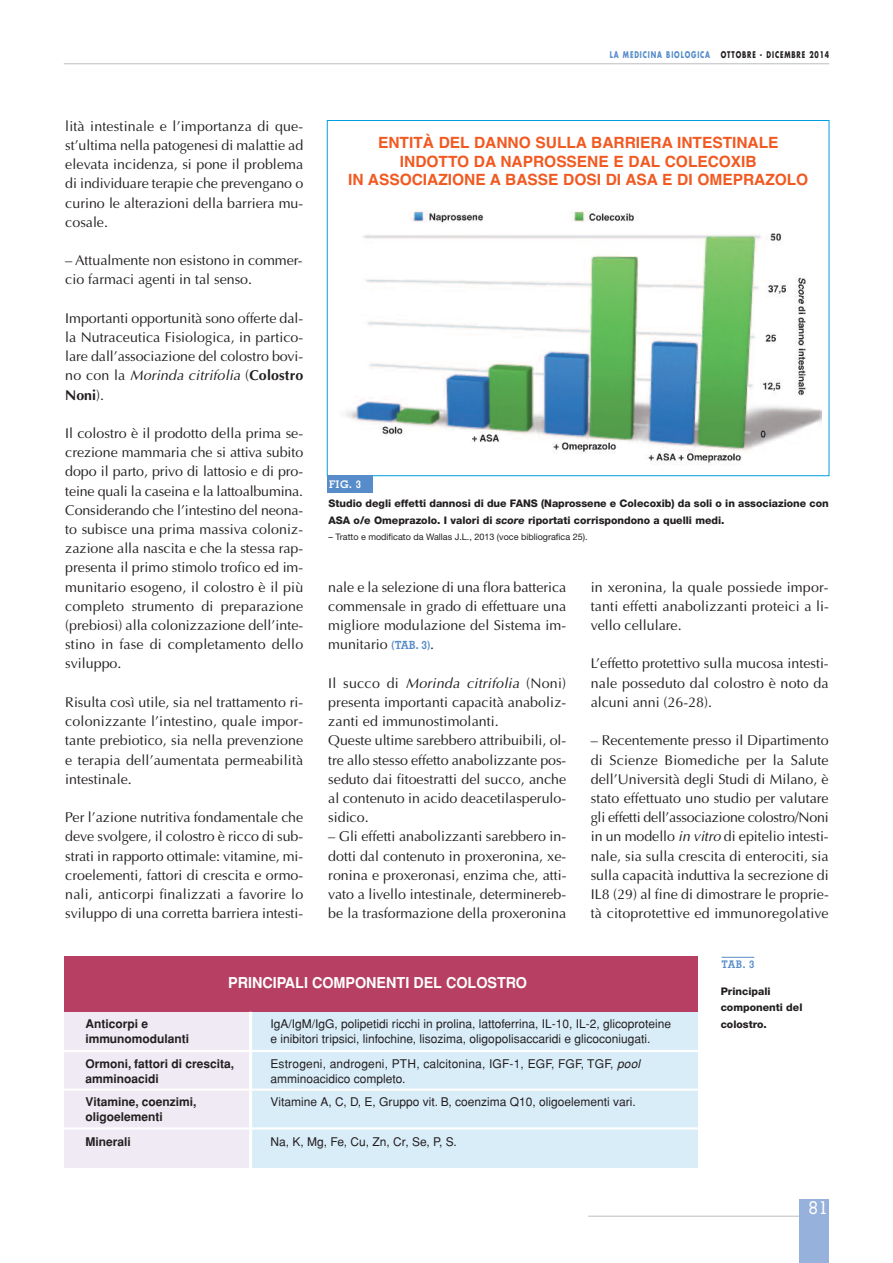
<style>
.page{position:relative;width:893px;height:1263px;background:#fff}
.page>*{position:absolute;margin:0;border:0;box-sizing:border-box;transform-origin:0 0}
.t1{font:500 18px "Memphis";color:#fff}
.t2{font:700 15.45px/18.6px "Helvetica";color:#f15921;text-align:center}
.t3{font:700 15px "Helvetica";color:#fff;scale:.96 1}
.t4{font:14.25px/19.2px "Optima";color:#231f20;text-align:justify}
.t5{font:12px/15px "Helvetica";color:#231f20}
.t6{font:700 12px/15px "Helvetica";color:#231f20}
.t7{font:800 10.5px/16.5px "Helvetica Neue";color:#231f20}
.t8{font:700 10.5px "Memphis";color:#568cc9}
.t9{font:700 10.5px "Memphis";color:#fff}
.t10{font:9px "Helvetica Neue";color:#231f20}
.t11{font:700 9px "Futura";letter-spacing:.135em;color:#231f20;scale:.7 1}
.s1{font-style:italic}
.s2{font-weight:700}
.s3{color:#568cc9}
.s4{font-family:"Memphis";font-weight:700;font-size:11.25px;color:#568cc9}
</style>
<div class="page">
<hr style="left:588px;top:1216px;width:220px;height:1px;background:#bcbdc0">
<div style="left:799px;top:1199px;width:30px;height:64px;background:#96b1dc"></div>
<hr style="left:64px;top:64px;width:765px;height:1px;background:#bcbdc0">
<div style="left:64px;top:1012px;width:633px;height:155px;background:#efeaf4"></div>
<div style="left:250px;top:1012px;width:447px;height:155px;background:#d9edf9"></div>
<div style="left:64px;top:957px;width:633px;height:55px;background:#b63f63"></div>
<hr style="left:249px;top:1012px;width:3px;height:155px;background:#fff">
<hr style="left:64px;top:1088px;width:633px;height:3px;background:#fff">
<hr style="left:64px;top:1050px;width:633px;height:2px;background:#fff">
<hr style="left:64px;top:1127px;width:633px;height:3px;background:#fff">
<hr style="left:721px;top:957px;width:33px;height:1px;background:#568cc9">
<img style="left:345px;top:211px;width:476px;height:254px">
<div style="left:327px;top:476px;width:46px;height:17px;background:#568cc9"></div>
<p class="t4" style="left:65px;top:116px;width:239px">lità intestinale e l’importanza di que&shy;st’ultima nella patogenesi di malattie ad elevata incidenza, si pone il problema di individuare terapie che prevengano o curino le alterazioni della barriera mu&shy;cosale.</p>
<p class="t4" style="left:65px;top:251px;width:239px">– Attualmente non esistono in commer&shy;cio farmaci agenti in tal senso.</p>
<p class="t4" style="left:65px;top:308px;width:239px">Importanti opportunità sono offerte dal&shy;la Nutraceutica Fisiologica, in partico&shy;lare dall’associazione del colostro bovi&shy;no con la <span class="s1">Morinda citrifolia</span> (<span class="s2">Colostro Noni</span>).</p>
<p class="t4" style="left:65px;top:423px;width:239px">Il colostro è il prodotto della prima se&shy;crezione mammaria che si attiva subito dopo il parto, privo di lattosio e di pro&shy;teine quali la caseina e la lattoalbumina.<br>Considerando che l’intestino del neona&shy;to subisce una prima massiva coloniz&shy;zazione alla nascita e che la stessa rap&shy;presenta il primo stimolo trofico ed im&shy;munitario esogeno, il colostro è il più completo strumento di preparazione (prebiosi) alla colonizzazione dell’inte&shy;stino in fase di completamento dello sviluppo.</p>
<p class="t4" style="left:65px;top:692px;width:239px">Risulta così utile, sia nel trattamento ri&shy;colonizzante l’intestino, quale impor&shy;tante prebiotico, sia nella prevenzione e terapia dell’aumentata permeabilità intestinale.</p>
<p class="t4" style="left:65px;top:807px;width:239px">Per l’azione nutritiva fondamentale che deve svolgere, il colostro è ricco di sub&shy;strati in rapporto ottimale: vitamine, mi&shy;croelementi, fattori di crescita e ormo&shy;nali, anticorpi finalizzati a favorire lo sviluppo di una corretta barriera intesti-</p>
<p class="t11" style="left:610px;top:51px;width:315px"><span class="s3">LA MEDICINA BIOLOGICA</span> OTTOBRE - DICEMBRE 2014</p>
<p class="t2" style="left:348px;top:134px;width:461px">ENTITÀ DEL DANNO SULLA BARRIERA INTESTINALE<br>INDOTTO DA NAPROSSENE E DAL COLECOXIB<br>IN ASSOCIAZIONE A BASSE DOSI DI ASA E DI OMEPRAZOLO</p>
<p class="t9" style="left:329px;top:480px;width:34px">FIG. 3</p>
<p class="t7" style="left:329px;top:496px;width:502px">Studio degli effetti dannosi di due FANS (Naprossene e Colecoxib) da soli o in associazione con<br>ASA o/e Omeprazolo. I valori di <span class="s1">score</span> riportati corrispondono a quelli medi.</p>
<p class="t10" style="left:329px;top:534px;width:261px">– Tratto e modificato da Wallas J.L., 2013 (voce bibliografica 25).</p>
<p class="t4" style="left:328px;top:577px;width:239px">nale e la selezione di una flora batterica commensale in grado di effettuare una migliore modulazione del Sistema im&shy;munitario <span class="s4">(TAB. 3)</span>.</p>
<p class="t4" style="left:328px;top:673px;width:240px;text-align:left">Il succo di <span class="s1">Morinda citrifolia</span> (Noni) presenta importanti capacità anaboliz&shy;zanti ed immunostimolanti.<br>Queste ultime sarebbero attribuibili, ol&shy;tre allo stesso effetto anabolizzante pos&shy;seduto dai fitoestratti del succo, anche al contenuto in acido deacetilasperulo&shy;sidico.</p>
<p class="t4" style="left:328px;top:827px;width:240px">– Gli effetti anabolizzanti sarebbero in&shy;dotti dal contenuto in proxeronina, xe&shy;ronina e proxeronasi, enzima che, atti&shy;vato a livello intestinale, determinereb&shy;be la trasformazione della proxeronina</p>
<p class="t4" style="left:591px;top:577px;width:240px">in xeronina, la quale possiede impor&shy;tanti effetti anabolizzanti proteici a li&shy;vello cellulare.</p>
<p class="t4" style="left:591px;top:654px;width:239px">L’effetto protettivo sulla mucosa intesti&shy;nale posseduto dal colostro è noto da alcuni anni (26-28).</p>
<p class="t4" style="left:591px;top:731px;width:240px">– Recentemente presso il Dipartimento di Scienze Biomediche per la Salute dell’Università degli Studi di Milano, è stato effettuato uno studio per valutare gli effetti dell’associazione colostro/Noni in un modello <span class="s1">in vitro</span> di epitelio intesti&shy;nale, sia sulla crescita di enterociti, sia sulla capacità induttiva la secrezione di IL8 (29) al fine di dimostrare le proprie&shy;tà citoprotettive ed immunoregolative</p>
<p class="t8" style="left:721px;top:960px;width:34px">TAB. 3</p>
<p class="t3" style="left:228px;top:974px;width:313px">PRINCIPALI COMPONENTI DEL COLOSTRO</p>
<p class="t5" style="left:270px;top:1017px;width:402px">IgA/IgM/IgG, polipetidi ricchi in prolina, lattoferrina, IL-10, IL-2, glicoproteine e inibitori tripsici, linfochine, lisozima, oligopolisaccaridi e glicoconiugati.</p>
<p class="t6" style="left:85px;top:1016px;width:105px">Anticorpi e immunomodulanti</p>
<p class="t6" style="left:85px;top:1056px;width:150px">Ormoni, fattori di crescita, amminoacidi</p>
<p class="t6" style="left:85px;top:1094px;width:113px">Vitamine, coenzimi, oligoelementi</p>
<p class="t6" style="left:85px;top:1134px;width:47px">Minerali</p>
<p class="t5" style="left:270px;top:1056px;width:371px">Estrogeni, androgeni, PTH, calcitonina, IGF-1, EGF, FGF, TGF, <span class="s1">pool </span>amminoacidico completo.</p>
<p class="t5" style="left:270px;top:1094px;width:367px">Vitamine A, C, D, E, Gruppo vit. B, coenzima Q10, oligoelementi vari.</p>
<p class="t5" style="left:270px;top:1135px;width:188px">Na, K, Mg, Fe, Cu, Zn, Cr, Se, P, S.</p>
<p class="t7" style="left:721px;top:983px;width:83px">Principali componenti del colostro.</p>
<p class="t1" style="left:809px;top:1201px;width:20px">81</p>
</div>
